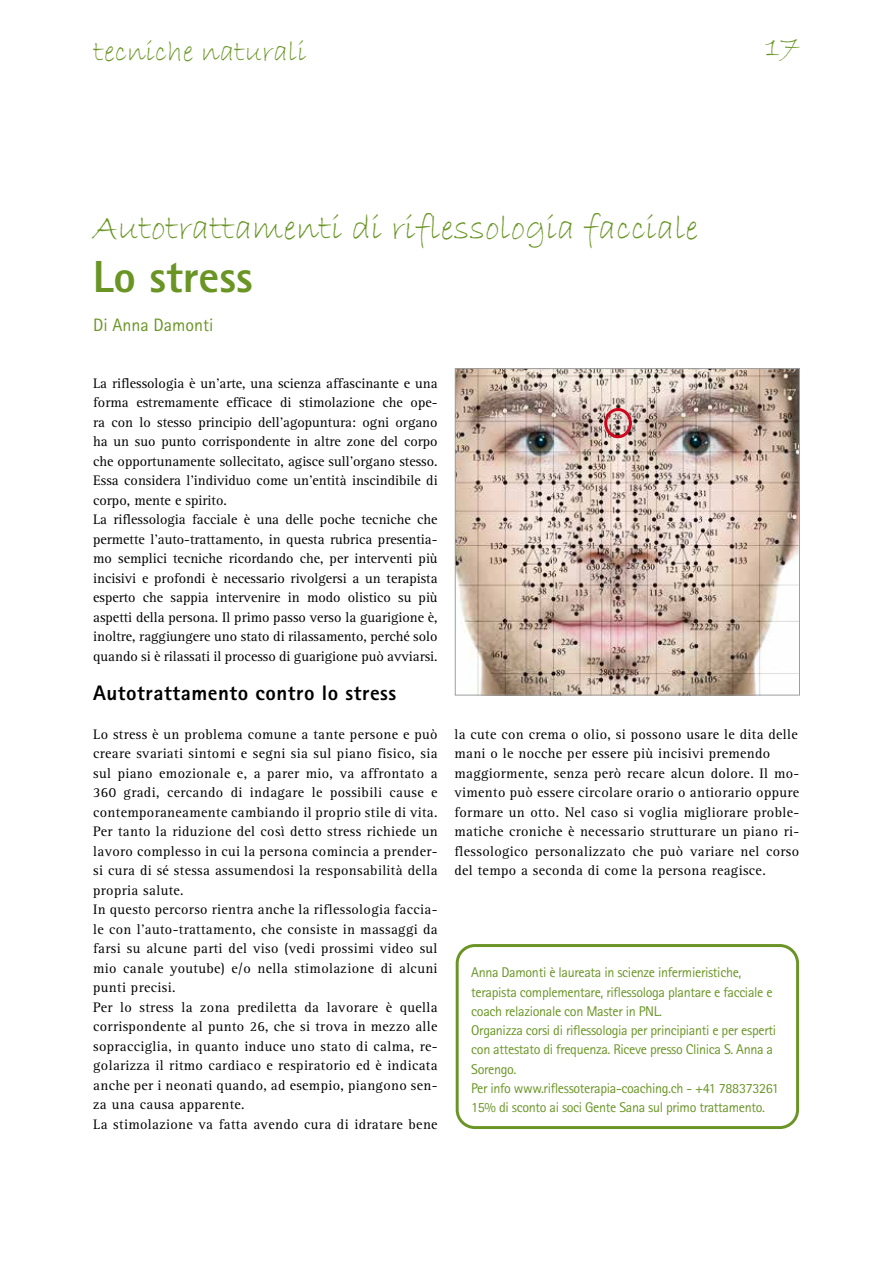
<style>
.page{position:relative;width:893px;height:1263px;background:#fff}
.page>*{position:absolute;margin:0;border:0;box-sizing:border-box;transform-origin:0 0}
.t1{font:800 45px "Rotis Sans Serif";color:#6a9525}
.t2{font:36px "Bradley Hand ITC";color:#6a9525}
.t3{font:30px "Bradley Hand ITC";color:#6a9525}
.t4{font:800 21px "Rotis Sans Serif";letter-spacing:.025em;color:#000}
.t5{font:18px "Rotis Sans Serif Std";color:#6a9525}
.t6{font:14.25px/19.5px "AT Rotis Serif";letter-spacing:.025em;color:#000}
.t7{font:14.25px/19.5px "AT Rotis Serif";color:#000}
.t8{font:14.1px/19.2px "Rotis Sans Serif Std";letter-spacing:-.025em;color:#6a9525}
</style>
<div class="page">
<div style="left:456px;top:944px;width:343px;height:185px;border:3px solid #6a9525;border-radius:18px"></div>
<img style="left:457px;top:370px;width:341px;height:323px">
<div style="left:455px;top:368px;width:345px;height:327px;border:1px solid #9c9e9f"></div>
<div style="left:604px;top:408px;width:28px;height:30px;border:3px solid #cd071e;border-radius:50%"></div>
<h3 class="t3" style="left:94px;top:32px;width:214px">tecniche naturali</h3>
<h3 class="t3" style="left:765px;top:27px;width:36px">17</h3>
<h2 class="t2" style="left:93px;top:205px;width:607px">Autotrattamenti di riflessologia facciale</h2>
<h1 class="t1" style="left:93px;top:248px;width:161px">Lo stress</h1>
<p class="t5" style="left:93px;top:315px;width:122px">Di Anna Damonti</p>
<p class="t7" style="left:93px;top:374px;width:346px">La riflessologia è un’arte, una scienza affascinante e una forma estremamente efficace di stimolazione che ope&shy;ra con lo stesso principio dell’agopuntura: ogni organo ha un suo punto corrispondente in altre zone del corpo che opportunamente sollecitato, agisce sull’organo stesso.<br>Essa considera l’individuo come un’entità inscindibile di corpo, mente e spirito.<br>La riflessologia facciale è una delle poche tecniche che permette l’auto-trattamento, in questa rubrica presentia&shy;mo semplici tecniche ricordando che, per interventi più incisivi e profondi è necessario rivolgersi a un terapista esperto che sappia intervenire in modo olistico su più aspetti della persona. Il primo passo verso la guarigione è, inoltre, raggiungere uno stato di rilassamento, perché solo quando si è rilassati il processo di guarigione può avviarsi.</p>
<h3 class="t4" style="left:93px;top:679px;width:305px">Autotrattamento contro lo stress</h3>
<p class="t6" style="left:93px;top:725px;width:346px">Lo stress è un problema comune a tante persone e può creare svariati sintomi e segni sia sul piano fisico, sia sul piano emozionale e, a parer mio, va affrontato a 360 gradi, cercando di indagare le possibili cause e contemporaneamente cambiando il proprio stile di vita.<br>Per tanto la riduzione del così detto stress richiede un lavoro complesso in cui la persona comincia a prender&shy;si cura di sé stessa assumendosi la responsabilità della propria salute.<br>In questo percorso rientra anche la riflessologia faccia&shy;le con l’auto-trattamento, che consiste in massaggi da farsi su alcune parti del viso (vedi prossimi video sul mio canale youtube) e/o nella stimolazione di alcuni punti precisi.<br>Per lo stress la zona prediletta da lavorare è quella corrispondente al punto 26, che si trova in mezzo alle sopracciglia, in quanto induce uno stato di calma, re&shy;golarizza il ritmo cardiaco e respiratorio ed è indicata anche per i neonati quando, ad esempio, piangono sen&shy;za una causa apparente.<br>La stimolazione va fatta avendo cura di idratare bene</p>
<p class="t6" style="left:454px;top:725px;width:346px">la cute con crema o olio, si possono usare le dita delle mani o le nocche per essere più incisivi premendo maggiormente, senza però recare alcun dolore. Il mo&shy;vimento può essere circolare orario o antiorario oppure formare un otto. Nel caso si voglia migliorare proble&shy;matiche croniche è necessario strutturare un piano ri&shy;flessologico personalizzato che può variare nel corso del tempo a seconda di come la persona reagisce.</p>
<p class="t8" style="left:471px;top:963px;width:309px">Anna Damonti è laureata in scienze infermieristiche, terapista complementare, riflessologa plantare e facciale e coach relazionale con Master in PNL.<br>Organizza corsi di riflessologia per principianti e per esperti con attestato di frequenza. Riceve presso Clinica S. Anna a Sorengo.<br>Per info www.riflessoterapia-coaching.ch - +41 788373261<br>15% di sconto ai soci Gente Sana sul primo trattamento.</p>
</div>
